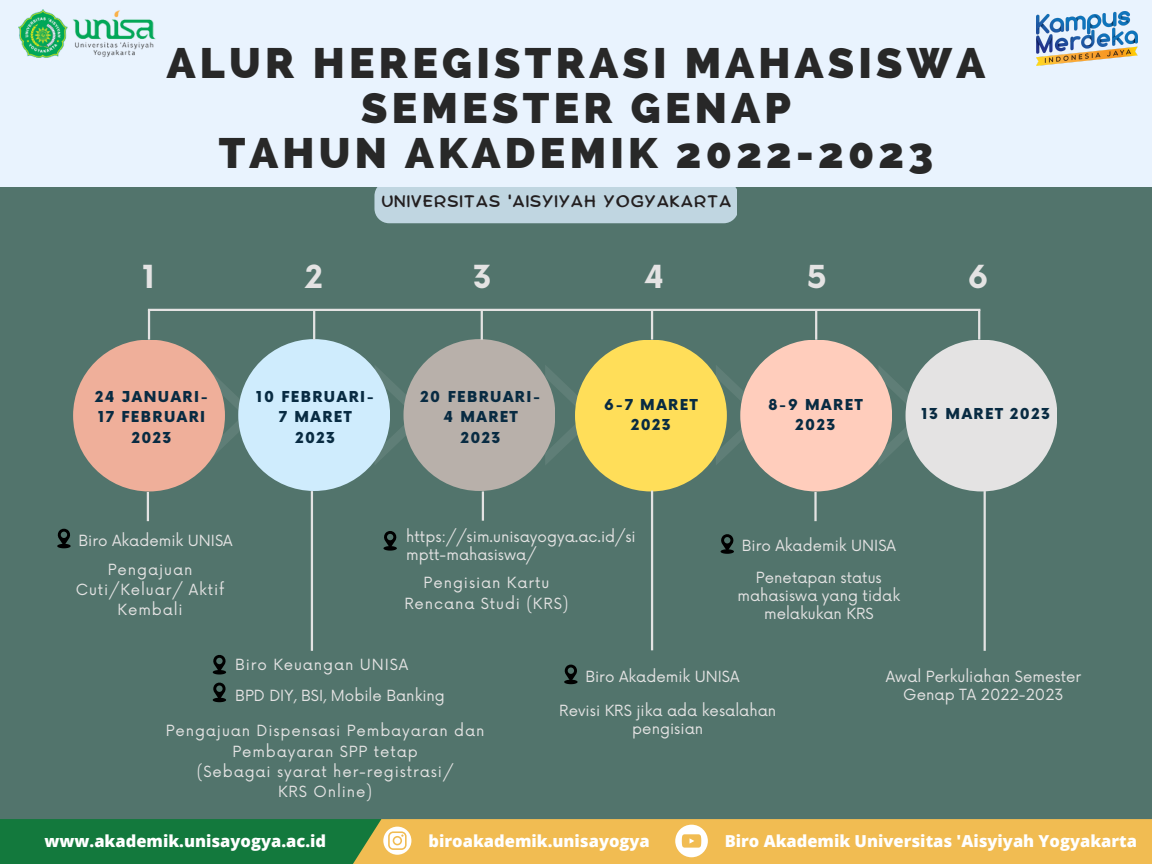
<style>
.page{position:relative;width:1152px;height:864px;background:#52746c}
.page>*{position:absolute;margin:0;border:0;box-sizing:border-box;transform-origin:0 0}
.t1{font:800 42.75px/45px "Raleway";letter-spacing:.1em;color:#282828;text-align:center}
.t2{font:700 30.9px "Now";color:#e4e3e3}
.t3{font:800 16.5px "Open Sans";color:#fff}
.t4{font:16.5px "Comica";letter-spacing:.05em;color:#231f20}
.t5{font:15px/18px "Now";color:#e4e3e3;text-align:center}
.t6{font:15px/20.2px "Now";letter-spacing:.06em;color:#e4e3e3;text-align:center}
.t7{font:900 14.7px/20.2px "Now";letter-spacing:.1em;color:#082b42;text-align:center}
</style>
<div class="page">
<div style="left:73px;top:340px;width:152px;height:151px;background:#efaf9a;border-radius:50%"></div>
<svg style="left:206px;top:365px;width:837px;height:101px"></svg>
<div style="left:906px;top:340px;width:151px;height:151px;background:#e4e3e3;border-radius:50%"></div>
<div style="left:404px;top:339px;width:151px;height:152px;background:#b8b0aa;border-radius:50%"></div>
<div style="left:238px;top:339px;width:152px;height:152px;background:#cfecfd;border-radius:50%"></div>
<div style="left:740px;top:340px;width:152px;height:151px;background:#ffcdbc;border-radius:50%"></div>
<div style="left:575px;top:340px;width:152px;height:151px;background:#ffde59;border-radius:50%"></div>
<hr style="left:148px;top:309px;width:832px;height:2px;background:#e4e3e3">
<hr style="left:148px;top:310px;width:2px;height:30px;background:#e4e3e3">
<hr style="left:313px;top:310px;width:2px;height:30px;background:#e4e3e3">
<hr style="left:481px;top:310px;width:2px;height:30px;background:#e4e3e3">
<hr style="left:651px;top:310px;width:2px;height:30px;background:#e4e3e3">
<hr style="left:815px;top:310px;width:2px;height:30px;background:#e4e3e3">
<hr style="left:978px;top:310px;width:2px;height:30px;background:#e4e3e3">
<hr style="left:311px;top:491px;width:2px;height:160px;background:#e4e3e3">
<hr style="left:147px;top:492px;width:2px;height:29px;background:#e4e3e3">
<hr style="left:651px;top:491px;width:2px;height:159px;background:#e4e3e3">
<hr style="left:482px;top:491px;width:2px;height:30px;background:#e4e3e3">
<hr style="left:984px;top:491px;width:2px;height:160px;background:#e4e3e3">
<hr style="left:814px;top:492px;width:3px;height:29px;background:#e4e3e3">
<div style="left:374px;top:181px;width:363px;height:42px;background:#c0d6e1;border-radius:15px"></div>
<div style="left:0;top:0;width:1152px;height:187px;background:#e9f3fe"></div>
<img style="left:1036px;top:11px;width:102px;height:54px">
<svg style="left:57px;top:528px;width:14px;height:20px"></svg>
<svg style="left:213px;top:655px;width:13px;height:20px"></svg>
<svg style="left:213px;top:682px;width:13px;height:20px"></svg>
<svg style="left:383px;top:531px;width:14px;height:20px"></svg>
<svg style="left:564px;top:664px;width:14px;height:20px"></svg>
<svg style="left:721px;top:534px;width:13px;height:20px"></svg>
<div style="left:0;top:819px;width:391px;height:45px;background:#13793d"></div>
<div style="left:317px;top:819px;width:835px;height:45px;background:#f1bc52"></div>
<svg style="left:383px;top:827px;width:28px;height:28px"></svg>
<svg style="left:675px;top:825px;width:33px;height:32px"></svg>
<img style="left:18px;top:10px;width:138px;height:48px">
<h1 class="t1" style="left:167px;top:41px;width:820px">ALUR HEREGISTRASI MAHASISWA<br>SEMESTER GENAP<br>TAHUN AKADEMIK 2022-2023</h1>
<p class="t4" style="left:381px;top:194px;width:351px">UNIVERSITAS 'AISYIYAH YOGYAKARTA</p>
<h2 class="t2" style="left:143px;top:260px;width:14px">1</h2>
<h2 class="t2" style="left:305px;top:260px;width:19px">2</h2>
<h2 class="t2" style="left:473px;top:260px;width:21px">3</h2>
<h2 class="t2" style="left:644px;top:260px;width:21px">4</h2>
<h2 class="t2" style="left:807px;top:260px;width:21px">5</h2>
<h2 class="t2" style="left:968px;top:260px;width:22px">6</h2>
<p class="t7" style="left:421px;top:387px;width:122px">20 FEBRUARI-<br>4 MARET<br>2023</p>
<p class="t7" style="left:768px;top:395px;width:96px">8-9 MARET<br>2023</p>
<p class="t7" style="left:95px;top:387px;width:115px">24 JANUARI-<br>17 FEBRUARI<br>2023</p>
<p class="t7" style="left:256px;top:387px;width:120px">10 FEBRUARI-<br>7 MARET<br>2023</p>
<p class="t7" style="left:604px;top:395px;width:95px">6-7 MARET<br>2023</p>
<p class="t7" style="left:921px;top:404px;width:130px">13 MARET 2023</p>
<p class="t5" style="left:78px;top:532px;width:156px">Biro Akademik UNISA</p>
<p class="t6" style="left:76px;top:560px;width:150px">Pengajuan<br>Cuti/Keluar/ Aktif<br>Kembali</p>
<p class="t5" style="left:406px;top:528px;width:231px;text-align:left">https://sim.unisayogya.ac.id/si mptt-mahasiswa/</p>
<p class="t6" style="left:404px;top:574px;width:166px">Pengisian Kartu<br>Rencana Studi (KRS)</p>
<p class="t5" style="left:742px;top:538px;width:156px">Biro Akademik UNISA</p>
<p class="t5" style="left:738px;top:569px;width:164px">Penetapan status mahasiswa yang tidak melakukan KRS</p>
<p class="t6" style="left:235px;top:655px;width:175px">Biro Keuangan UNISA</p>
<p class="t5" style="left:235px;top:687px;width:211px">BPD DIY, BSI, Mobile Banking</p>
<p class="t6" style="left:166px;top:722px;width:320px">Pengajuan Dispensasi Pembayaran dan<br>Pembayaran SPP tetap<br>(Sebagai syarat her-registrasi/<br>KRS Online)</p>
<p class="t5" style="left:585px;top:668px;width:156px">Biro Akademik UNISA</p>
<p class="t5" style="left:559px;top:703px;width:218px">Revisi KRS jika ada kesalahan pengisian</p>
<p class="t5" style="left:886px;top:668px;width:197px">Awal Perkuliahan Semester<br>Genap TA 2022-2023</p>
<p class="t3" style="left:45px;top:829px;width:283px">www.akademik.unisayogya.ac.id</p>
<p class="t3" style="left:429px;top:829px;width:223px">biroakademik.unisayogya</p>
<p class="t3" style="left:725px;top:829px;width:414px">Biro Akademik Universitas 'Aisyiyah Yogyakarta</p>
</div>
